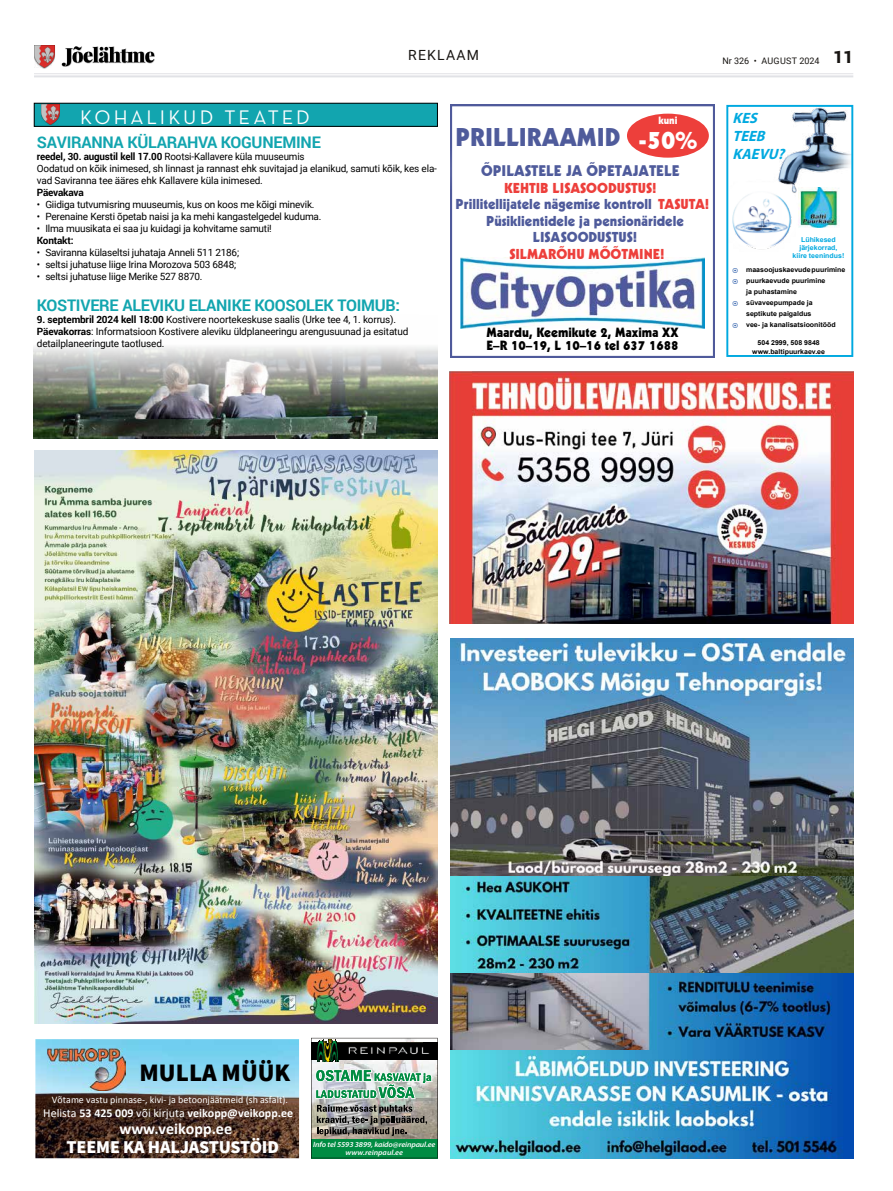
<style>
.page{position:relative;width:893px;height:1191px;background:#fff}
.page>*{position:absolute;margin:0;border:0;box-sizing:border-box;transform-origin:0 0}
.t1{font:25.2px "Geometric 231 BT Heavy C";color:#fff}
.t2{font:25px "Geometric 231 BT Heavy C";color:#4f5b9b}
.t3{font:900 25px "Source Sans Pro";color:#000}
.t4{font:20px "Neutra Text";letter-spacing:.145em;color:#fff}
.t5{font:900 18px "Source Sans Pro";letter-spacing:-.01em;color:#fff}
.t6{font:700 16px "Roboto";letter-spacing:-.015em;color:#12a5af}
.t7{font:700 16px "Calibri";color:#fff}
.t8{font:15px "Geometric 231 BT Heavy C";color:#4f5b9b}
.t9{font:italic 700 15px/17.9px "Myriad Hebrew";color:#00a9e0;scale:.96 1}
.t10{font:14px/16.9px "Geometric 231 BT Heavy C";color:#4f5b9b;text-align:center}
.t11{font:14px "Geometric 231 BT Heavy C";color:#ed3f3b}
.t12{font:14px "Roboto";letter-spacing:.09em;color:#181512}
.t13{font:13px/13.4px "Geometric 231 BT Heavy C";color:#000}
.t14{font:700 12px "Calibri";color:#fff}
.t15{font:10.2px "Geometric 231 BT Heavy C";color:#fff}
.t16{font:10px/12px "Roboto";letter-spacing:-.015em;color:#000}
.t17{font:10px "Calibri";color:#fff}
.t18{font:700 10px "Roboto";letter-spacing:-.02em;color:#000}
.t19{font:9px "Roboto";color:#181512}
.t20{font:italic 600 7.5px/7.5px "Myriad Pro";letter-spacing:-.015em;color:#fafafa;text-align:center;scale:1.08 1}
.t21{font:700 6.8px/11px "Arial";color:#000}
.t22{font:700 6.8px/8.2px "Arial";color:#00a9e0;text-align:center}
.s1{font-weight:900;font-size:17px}
.s2{font-weight:700}
.s3{color:#ed3f3b}
.s4{font-weight:400}
</style>
<div class="page">
<hr style="left:34px;top:73px;width:819px;height:1px;background:#e1e2e6">
<hr style="left:34px;top:75px;width:819px;height:2px;background:#e1e2e6">
<div style="left:34px;top:45px;width:21px;height:24px;background:#000;opacity:.28"></div>
<img style="left:34px;top:46px;width:20px;height:22px">
<svg style="left:62px;top:46px;width:93px;height:21px"></svg>
<svg style="left:451px;top:105px;width:263px;height:252px"></svg>
<div style="left:627px;top:114px;width:82px;height:44px;background:#ed3f3b;border-radius:50%"></div>
<div style="left:8px;top:105px;width:457px;height:205px;background:#fff"></div>
<div style="left:34px;top:103px;width:403px;height:23px;background:#12a5af"></div>
<div style="left:34px;top:103px;width:404px;height:24px;border:1px solid #000"></div>
<img style="left:34px;top:347px;width:403px;height:92px">
<img style="left:311px;top:1037px;width:127px;height:121px">
<img style="left:450px;top:372px;width:403px;height:252px">
<img style="left:732px;top:108px;width:118px;height:142px">
<div style="left:726px;top:105px;width:127px;height:252px;border:2px solid #00a9e0"></div>
<img style="left:799px;top:188px;width:40px;height:40px">
<img style="left:42px;top:104px;width:18px;height:21px">
<img style="left:451px;top:638px;width:402px;height:412px">
<img style="left:451px;top:1050px;width:402px;height:108px">
<img style="left:35px;top:1039px;width:264px;height:119px">
<img style="left:48px;top:1048px;width:77px;height:42px">
<img style="left:34px;top:450px;width:404px;height:573px">
<h3 class="t12" style="left:408px;top:45px;width:73px">REKLAAM</h3>
<p class="t19" style="left:722px;top:54px;width:132px">Nr 326 • AUGUST 2024 <span class="s1">11</span></p>
<h3 class="t4" style="left:80px;top:105px;width:231px">KOHALIKUD TEATED</h3>
<h3 class="t6" style="left:37px;top:131px;width:285px">SAVIRANNA KÜLARAHVA KOGUNEMINE</h3>
<p class="t16" style="left:37px;top:150px;width:402px"><span class="s2">reedel, 30. augustil kell 17.00</span> Rootsi-Kallavere küla muuseumis<br>Oodatud on kõik inimesed, sh linnast ja rannast ehk suvitajad ja elanikud, samuti kõik, kes ela&shy;vad Saviranna tee ääres ehk Kallavere küla inimesed.</p>
<p class="t18" style="left:37px;top:185px;width:48px">Päevakava</p>
<p class="t16" style="left:37px;top:198px;width:279px">• Giidiga tutvumisring muuseumis, kus on koos me kõigi minevik.</p>
<p class="t16" style="left:37px;top:210px;width:286px">• Perenaine Kersti õpetab naisi ja ka mehi kangastelgedel kuduma.</p>
<p class="t16" style="left:37px;top:222px;width:236px">• Ilma muusikata ei saa ju kuidagi ja kohvitame samuti!</p>
<p class="t18" style="left:37px;top:233px;width:38px">Kontakt:</p>
<p class="t16" style="left:37px;top:246px;width:204px">• Saviranna külaseltsi juhataja Anneli 511 2186;</p>
<p class="t16" style="left:37px;top:258px;width:201px">• seltsi juhatuse liige Irina Morozova 503 6848;</p>
<p class="t16" style="left:37px;top:270px;width:167px">• seltsi juhatuse liige Merike 527 8870.</p>
<h3 class="t6" style="left:37px;top:294px;width:365px">KOSTIVERE ALEVIKU ELANIKE KOOSOLEK TOIMUB:</h3>
<p class="t16" style="left:37px;top:313px;width:373px"><span class="s2">9. septembril 2024 kell 18:00</span> Kostivere noortekeskuse saalis (Urke tee 4, 1. korrus).<br><span class="s2">Päevakorras</span>: Informatsioon Kostivere aleviku üldplaneeringu arengusuunad ja esitatud detailplaneeringute taotlused.</p>
<p class="t15" style="left:658px;top:115px;width:20px">kuni</p>
<h2 class="t2" style="left:456px;top:121px;width:166px">PRILLIRAAMID</h2>
<h3 class="t8" style="left:481px;top:161px;width:200px">ÕPILASTELE JA ÕPETAJATELE</h3>
<h3 class="t10" style="left:456px;top:179px;width:255px"><span class="s3">KEHTIB LISASOODUSTUS!<br></span>Prillitellijatele nägemise kontroll <span class="s3">TASUTA!<br></span>Püsiklientidele ja pensionäridele</h3>
<h3 class="t10" style="left:533px;top:228px;width:106px">LISASOODUSTUS!</h3>
<h3 class="t11" style="left:509px;top:246px;width:157px">SILMARÕHU MÕÕTMINE!</h3>
<h1 class="t1" style="left:638px;top:125px;width:60px">-50%</h1>
<h3 class="t13" style="left:486px;top:325px;width:194px">Maardu, Keemikute 2, Maxima XX<br>E–R 10–19, L 10–16 tel 637 1688</h3>
<h3 class="t9" style="left:732px;top:110px;width:60px">KES<br>TEEB<br>KAEVU?</h3>
<p class="t22" style="left:793px;top:236px;width:53px">Lühikesed järjekorrad, kiire teenindus!</p>
<p class="t21" style="left:746px;top:264px;width:101px">maasoojuskaevude puurimine puurkaevude puurimine<br>ja puhastamine süvaveepumpade ja<br>septikute paigaldus<br>vee- ja kanalisatsioonitööd</p>
<p class="t21" style="left:752px;top:339px;width:74px;line-height:8.2px;text-align:center">504 2999, 508 9848 www.baltipuurkaev.ee</p>
<h2 class="t3" style="left:140px;top:1055px;width:152px">MULLA MÜÜK</h2>
<p class="t14" style="left:43px;top:1105px;width:251px"><span class="s4">Helista</span> 53 425 009 <span class="s4">või kirjuta</span> veikopp@veikopp.ee</p>
<h3 class="t5" style="left:67px;top:1134px;width:214px">TEEME KA HALJASTUSTÖID</h3>
<p class="t17" style="left:52px;top:1093px;width:237px">Võtame vastu pinnase-, kivi- ja betoonjäätmeid (sh asfalt).</p>
<h3 class="t7" style="left:119px;top:1118px;width:114px">www.veikopp.ee</h3>
<p class="t20" style="left:313px;top:1140px;width:115px">Info tel 5593 3899, kaido@reinpaul.ee www.reinpaul.ee</p>
</div>
